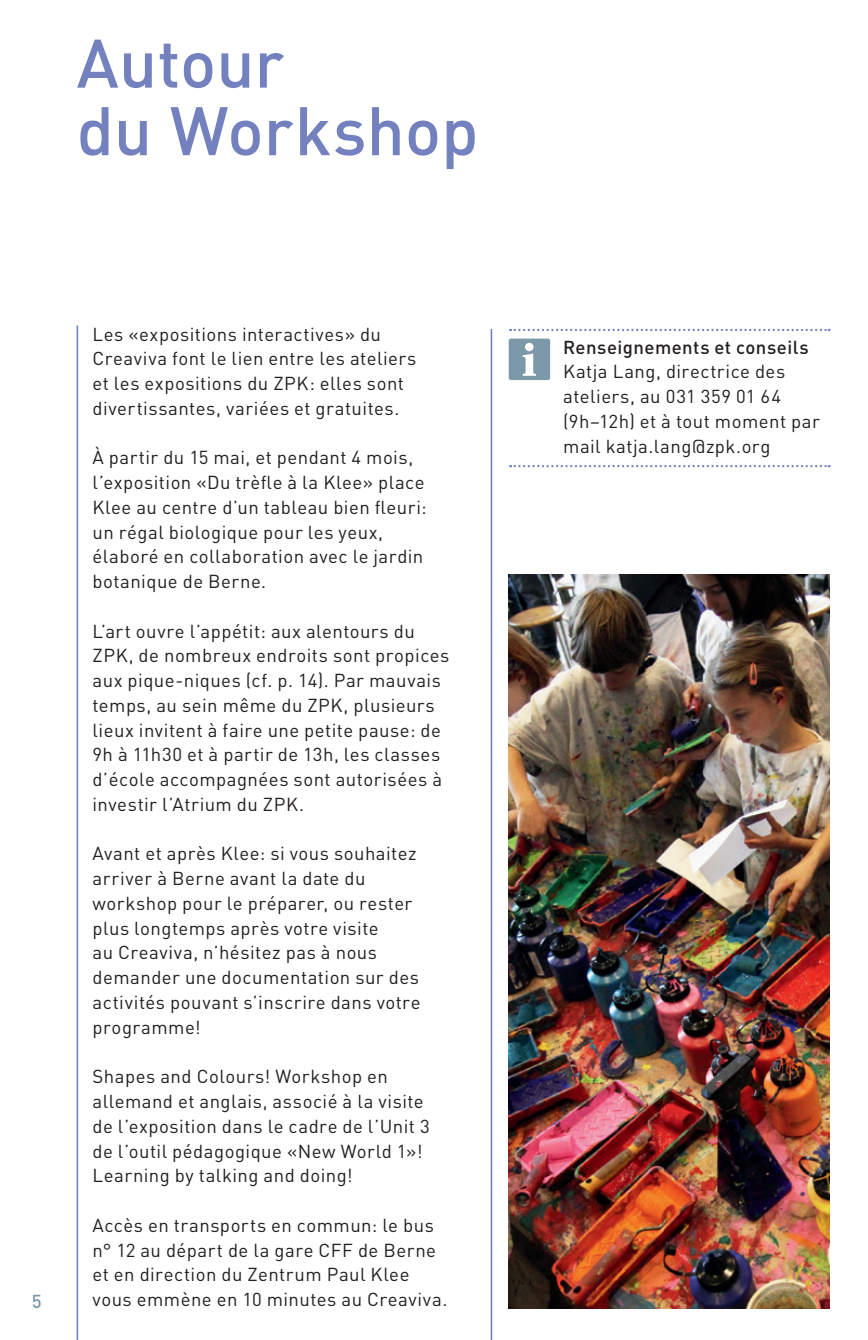
<style>
.page{position:relative;width:868px;height:1340px;background:#fff}
.page>*{position:absolute;margin:0;border:0;box-sizing:border-box;transform-origin:0 0}
.t1{font:500 67.5px/67.5px "DIN";color:#7481bf}
.t2{font:18.45px/24.8px "DIN";letter-spacing:.025em;color:#231f20}
.t3{font:500 18.45px "DIN";letter-spacing:.025em;color:#231f20}
.t4{font:500 18.45px "DIN";color:#7b99a9}
</style>
<div class="page">
<img style="left:508px;top:574px;width:321px;height:733px">
<hr style="left:77px;top:325px;width:1px;height:1014px;background:#7481bf">
<hr style="left:490px;top:329px;width:2px;height:1010px;background:#7481bf">
<svg style="left:510px;top:329px;width:319px;height:2px"></svg>
<svg style="left:510px;top:465px;width:319px;height:2px"></svg>
<div style="left:508px;top:338px;width:42px;height:42px;background:#7b99a9;border-radius:2px"></div>
<svg style="left:522px;top:343px;width:14px;height:33px"></svg>
<h1 class="t1" style="left:77px;top:27px;width:403px">Autour<br>du Workshop</h1>
<p class="t4" style="left:32px;top:1289px;width:11px">5</p>
<p class="t2" style="left:92px;top:321px;width:325px">Les «expositions interactives» du Creaviva font le lien entre les ateliers et les expositions du ZPK: elles sont divertissantes, variées et gratuites.</p>
<p class="t2" style="left:92px;top:445px;width:335px">À partir du 15 mai, et pendant 4 mois, l’exposition «Du trèfle à la Klee» place Klee au centre d’un tableau bien fleuri: un régal biologique pour les yeux, élaboré en collaboration avec le jardin botanique de Berne.</p>
<p class="t2" style="left:92px;top:618px;width:358px">L’art ouvre l’appétit: aux alentours du ZPK, de nombreux endroits sont propices aux pique-niques (cf. p. 14). Par mauvais temps, au sein même du ZPK, plusieurs lieux invitent à faire une petite pause: de 9h à 11h30 et à partir de 13h, les classes d’école accompagnées sont autorisées à investir l’Atrium du ZPK.</p>
<p class="t2" style="left:92px;top:841px;width:329px">Avant et après Klee: si vous souhaitez arriver à Berne avant la date du workshop pour le préparer, ou rester plus longtemps après votre visite<br>au Creaviva, n’hésitez pas à nous demander une documentation sur des activités pouvant s’inscrire dans votre programme!</p>
<p class="t2" style="left:92px;top:1063px;width:339px">Shapes and Colours! Workshop en allemand et anglais, associé à la visite de l’exposition dans le cadre de l’Unit 3 de l’outil pédagogique «New World 1»!<br>Learning by talking and doing!</p>
<p class="t2" style="left:92px;top:1212px;width:356px">Accès en transports en commun: le bus n° 12 au départ de la gare CFF de Berne et en direction du Zentrum Paul Klee vous emmène en 10 minutes au Creaviva.</p>
<p class="t3" style="left:563px;top:335px;width:247px">Renseignements et conseils</p>
<p class="t2" style="left:563px;top:359px;width:258px">Katja Lang, directrice des ateliers, au 031 359 01 64 (9h–12h) et à tout moment par mail katja.lang@zpk.org</p>
</div>
